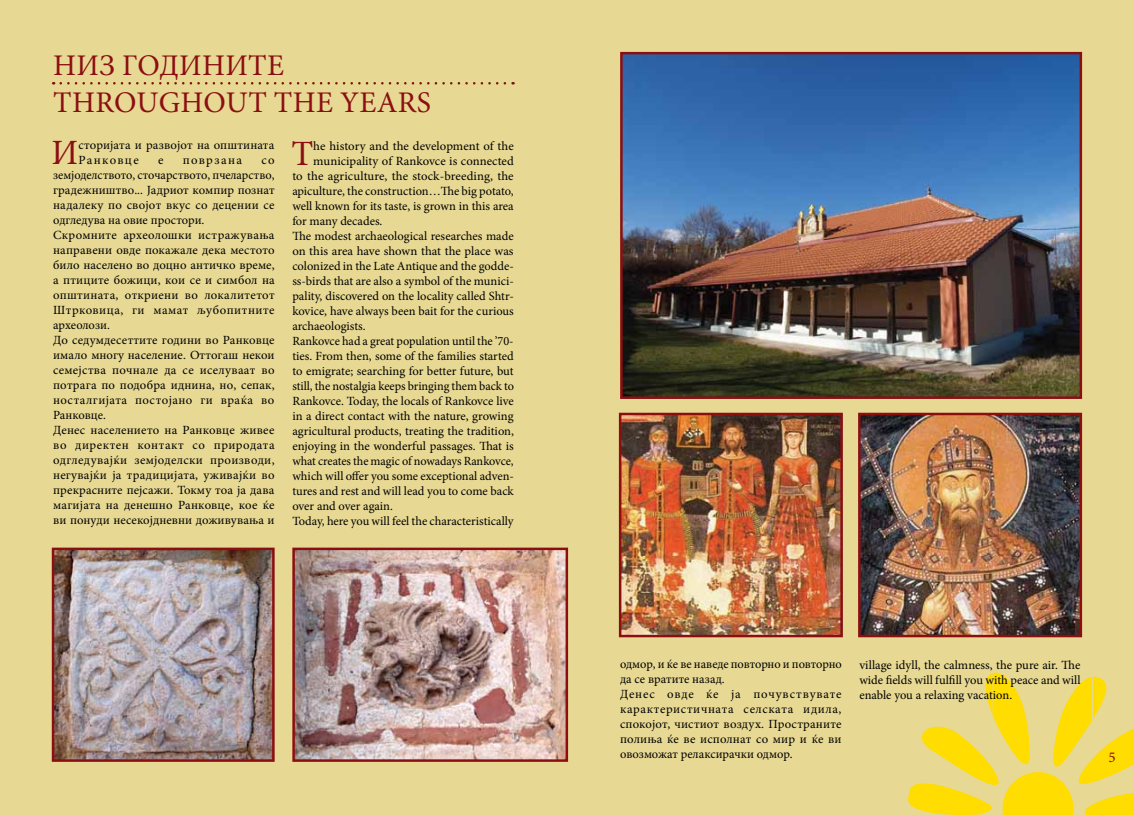
<style>
.page{position:relative;width:1134px;height:815px;background:#e7d893}
.page>*{position:absolute;margin:0;border:0;box-sizing:border-box;transform-origin:0 0}
.t1{font:35.62px "Minion Pro";color:#8b0f12}
.t2{font:30px/37.5px "Minion Pro";letter-spacing:.01em;color:#8b0f12}
.t3{font:15px "Minion Pro";color:#8b0f12}
.t4{font:12.5px/15px "Minion Pro";letter-spacing:.005em;color:#000}
.t5{font:12.5px "Minion Pro";letter-spacing:.105em;color:#000}
</style>
<div class="page">
<svg style="left:908px;top:672px;width:226px;height:143px"></svg>
<img style="left:623px;top:55px;width:456px;height:341px">
<div style="left:620px;top:52px;width:462px;height:347px;border:2px solid #8b0f12"></div>
<img style="left:55px;top:551px;width:217px;height:208px">
<div style="left:52px;top:548px;width:223px;height:214px;border:2px solid #8b0f12"></div>
<svg style="left:61px;top:82px;width:453px;height:3px"></svg>
<img style="left:295px;top:551px;width:270px;height:208px">
<div style="left:292px;top:548px;width:276px;height:214px;border:2px solid #8b0f12"></div>
<img style="left:622px;top:416px;width:218px;height:218px">
<div style="left:619px;top:413px;width:224px;height:224px;border:2px solid #8b0f12"></div>
<img style="left:861px;top:416px;width:218px;height:218px">
<div style="left:858px;top:413px;width:224px;height:224px;border:2px solid #8b0f12"></div>
<h2 class="t2" style="left:53px;top:47px;width:362px">Низ годините<br>Throughout the years</h2>
<h1 class="t1" style="left:52px;top:129px;width:28px">И</h1>
<p class="t4" style="left:78px;top:138px;width:198px">сторијата и развојот на општината<br>Ранковце</p>
<p class="t4" style="left:158px;top:153px;width:7px">е</p>
<p class="t5" style="left:183px;top:152px;width:61px">поврзана</p>
<p class="t4" style="left:53px;top:153px;width:223px;text-indent:208px">со земјоделството, сточарството, пчеларство, градежништво... Јадриот компир познат надалеку по својот вкус со децении се одгледува на овие простори.<br>Скромните археолошки истражувања направени овде покажале дека местото било населено во доцно античко време, а птиците божици, кои се и симбол на општината, откриени во локалитетот Штрковица, ги мамат љубопитните археолози.<br>До седумдесеттите години во Ранковце имало многу население. Оттогаш некои семејства почнале да се иселуваат во потрага по подобра иднина, но, сепак, носталгијата постојано ги враќа во Ранковце.<br>Денес населението на Ранковце живее во директен контакт со природата одгледувајќи земјоделски производи, негувајќи ја традицијата, уживајќи во прекрасните пејсажи. Токму тоа ја дава магијата на денешно Ранковце, кое ќе ви понуди несекојдневни доживувања и</p>
<h1 class="t1" style="left:291px;top:130px;width:23px">T</h1>
<p class="t4" style="left:313px;top:139px;width:202px">he history and the development of the</p>
<p class="t4" style="left:313px;top:154px;width:202px">municipality of Rankovce is connected</p>
<p class="t4" style="left:292px;top:169px;width:223px">to the agriculture, the stock-breeding, the</p>
<p class="t4" style="left:292px;top:184px;width:223px">apiculture, the construction…The big potato,</p>
<p class="t4" style="left:292px;top:199px;width:223px">well known for its taste, is grown in this area</p>
<p class="t4" style="left:292px;top:214px;width:92px">for many decades.</p>
<p class="t4" style="left:292px;top:229px;width:223px">The modest archaeological researches made</p>
<p class="t4" style="left:292px;top:244px;width:223px">on this area have shown that the place was</p>
<p class="t4" style="left:292px;top:259px;width:223px">colonized in the Late Antique and the godde-</p>
<p class="t4" style="left:292px;top:274px;width:223px">ss-birds that are also a symbol of the munici-</p>
<p class="t4" style="left:292px;top:289px;width:223px">pality, discovered on the locality called Shtr-</p>
<p class="t4" style="left:292px;top:304px;width:223px">kovice, have always been bait for the curious</p>
<p class="t4" style="left:292px;top:319px;width:75px">archaeologists.</p>
<p class="t4" style="left:292px;top:334px;width:223px">Rankovce had a great population until the ’70-</p>
<p class="t4" style="left:292px;top:349px;width:223px">ties. From then, some of the families started</p>
<p class="t4" style="left:292px;top:364px;width:223px">to emigrate; searching for better future, but</p>
<p class="t4" style="left:292px;top:379px;width:223px">still, the nostalgia keeps bringing them back to</p>
<p class="t4" style="left:292px;top:394px;width:223px">Rankovce. Today, the locals of Rankovce live</p>
<p class="t4" style="left:292px;top:409px;width:223px">in a direct contact with the nature, growing</p>
<p class="t4" style="left:292px;top:424px;width:223px">agricultural products, treating the tradition,</p>
<p class="t4" style="left:292px;top:439px;width:223px">enjoying in the wonderful passages. That is</p>
<p class="t4" style="left:292px;top:454px;width:223px">what creates the magic of nowadays Rankovce,</p>
<p class="t4" style="left:292px;top:469px;width:223px">which will offer you some exceptional adven-</p>
<p class="t4" style="left:292px;top:484px;width:223px">tures and rest and will lead you to come back</p>
<p class="t4" style="left:292px;top:499px;width:102px">over and over again.</p>
<p class="t4" style="left:292px;top:514px;width:223px">Today, here you will feel the characteristically</p>
<p class="t4" style="left:620px;top:657px;width:223px">одмор, и ќе ве наведе повторно и повторно да се вратите назад.<br>Денес овде ќе ја почувствувате карактеристичната селската идила, спокојот, чистиот воздух. Пространите полиња ќе ве исполнат со мир и ќе ви овозможат релаксирачки одмор.</p>
<p class="t4" style="left:859px;top:657px;width:223px;text-align:justify">village idyll, the calmness, the pure air. The wide fields will fulfill you with peace and will enable you a relaxing vacation.</p>
<p class="t3" style="left:1108px;top:747px;width:9px">5</p>
</div>
